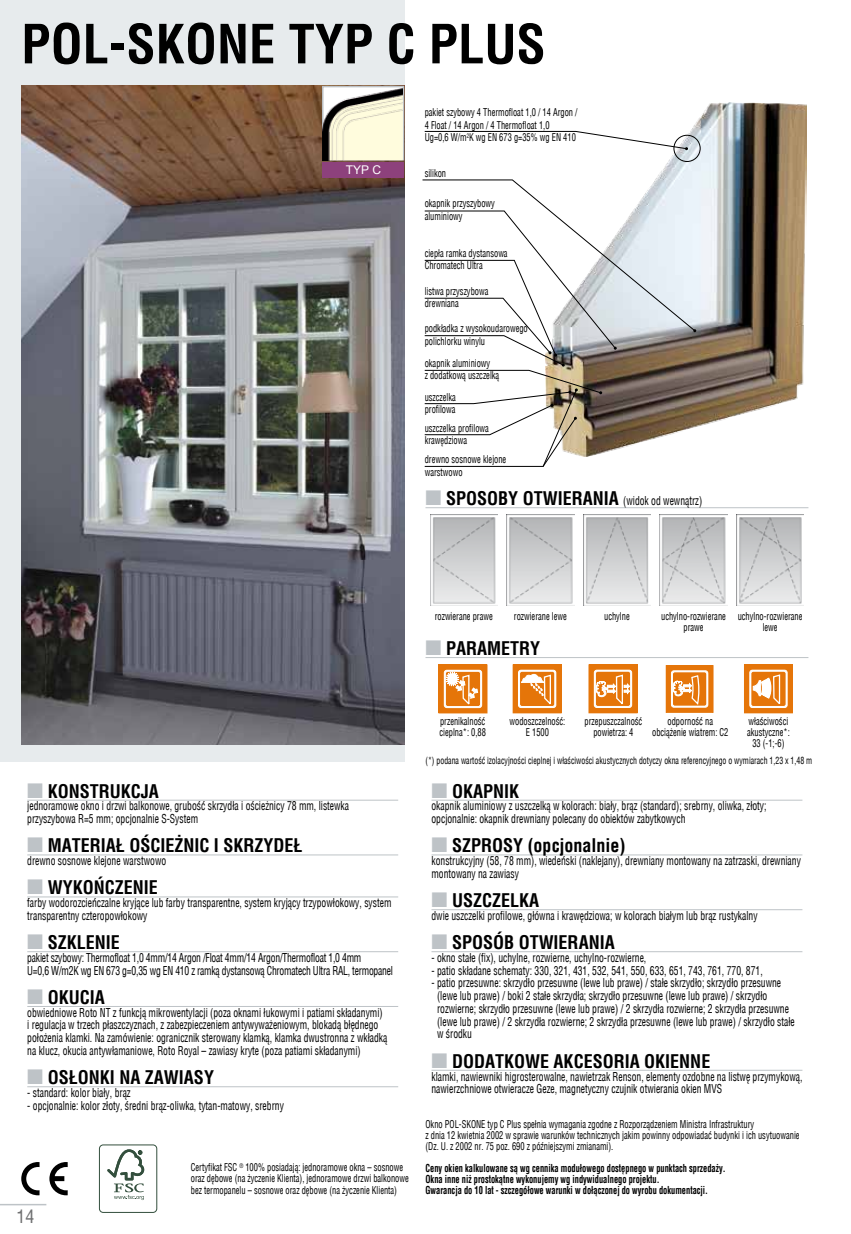
<style>
.page{position:relative;width:851px;height:1234px;background:#fff}
.page>*{position:absolute;margin:0;border:0;box-sizing:border-box;transform-origin:0 0}
.t1{font:700 52.5px "Switzerland Condensed";color:#000}
.t2{font:700 18px "Switzerland Condensed";color:#000}
.t3{font:18px "Switzerland Condensed";color:#707172}
.t4{font:12px/12.8px "Switzerland Condensed";color:#000;scale:.8 1}
.t5{font:12px/12.8px "Switzerland Condensed";letter-spacing:-.02em;color:#000;scale:.8 1}
.t6{font:12px "Arial";color:#fff}
.t7{font:10.5px/11.2px "Switzerland Condensed";color:#000;scale:.8 1}
.t8{font:700 10.5px/11.2px "Switzerland Condensed";color:#000;scale:.8 1}
.t9{font:9.75px "Switzerland Condensed";color:#000;scale:.8 1}
.s1{font-family:"Dixieland Normal";font-weight:400;font-size:21px;color:#bec3c7}
.s2{font-weight:400;font-size:12px}
</style>
<div class="page">
<hr style="left:0;top:1203px;width:46px;height:1px;background:#bec3c7">
<div style="left:0;top:0;width:404px;height:761px;background:#e7ebed"></div>
<img style="left:21px;top:86px;width:383px;height:658px">
<svg style="left:322px;top:86px;width:82px;height:74px"></svg>
<img style="left:323px;top:87px;width:79px;height:73px">
<div style="left:323px;top:162px;width:81px;height:15px;background:#8d417c"></div>
<hr style="left:425px;top:507px;width:383px;height:1px;background:#bec3c7">
<hr style="left:425px;top:657px;width:383px;height:1px;background:#bec3c7">
<img style="left:430px;top:514px;width:67px;height:91px">
<img style="left:506px;top:514px;width:68px;height:91px">
<img style="left:583px;top:514px;width:67px;height:91px">
<img style="left:659px;top:514px;width:68px;height:91px">
<img style="left:736px;top:514px;width:67px;height:91px">
<svg style="left:441px;top:666px;width:44px;height:44px"></svg>
<div style="left:439px;top:664px;width:48px;height:48px;border:1px solid #e57509"></div>
<svg style="left:442px;top:668px;width:40px;height:39px"></svg>
<div style="left:513px;top:664px;width:48px;height:48px;background:#e57509"></div>
<svg style="left:518px;top:669px;width:38px;height:38px"></svg>
<svg style="left:590px;top:666px;width:45px;height:44px"></svg>
<div style="left:588px;top:664px;width:49px;height:48px;border:1px solid #e57509"></div>
<svg style="left:594px;top:669px;width:38px;height:38px"></svg>
<svg style="left:668px;top:667px;width:43px;height:43px"></svg>
<div style="left:666px;top:665px;width:47px;height:47px;border:1px solid #e57509"></div>
<svg style="left:671px;top:670px;width:37px;height:37px"></svg>
<div style="left:744px;top:664px;width:48px;height:48px;background:#e57509"></div>
<svg style="left:749px;top:669px;width:38px;height:38px"></svg>
<hr style="left:27px;top:799px;width:371px;height:1px;background:#bec3c7">
<hr style="left:27px;top:854px;width:371px;height:1px;background:#bec3c7">
<hr style="left:27px;top:896px;width:371px;height:1px;background:#bec3c7">
<hr style="left:27px;top:951px;width:371px;height:1px;background:#bec3c7">
<hr style="left:27px;top:1005px;width:371px;height:1px;background:#bec3c7">
<hr style="left:27px;top:1086px;width:371px;height:1px;background:#bec3c7">
<hr style="left:431px;top:799px;width:371px;height:1px;background:#bec3c7">
<hr style="left:431px;top:854px;width:371px;height:1px;background:#bec3c7">
<hr style="left:431px;top:909px;width:371px;height:1px;background:#bec3c7">
<hr style="left:431px;top:951px;width:371px;height:1px;background:#bec3c7">
<hr style="left:431px;top:1069px;width:371px;height:1px;background:#bec3c7">
<svg style="left:21px;top:1162px;width:47px;height:32px"></svg>
<div style="left:99px;top:1144px;width:58px;height:68px;border:1px solid #334f3d;border-radius:4px"></div>
<svg style="left:107px;top:1149px;width:37px;height:50px"></svg>
<img style="left:545px;top:103px;width:261px;height:324px">
<svg style="left:422px;top:179px;width:274px;height:288px"></svg>
<div style="left:673px;top:135px;width:27px;height:27px;border:1px solid #000;border-radius:50%"></div>
<svg style="left:424px;top:131px;width:264px;height:19px"></svg>
<h1 class="t1" style="left:21px;top:13px;width:296px">Pol-skone typ</h1>
<h1 class="t1" style="left:386px;top:13px;width:161px">c PLUS</h1>
<p class="t6" style="left:346px;top:162px;width:37px">TYP C</p>
<p class="t7" style="left:424px;top:106px;width:192px;line-height:12.6px">pakiet szybowy 4 Thermofloat 1,0 / 14 Argon /<br>4 Float / 14 Argon / 4 Thermofloat 1,0<br>Ug=0,6 W/m<sup>2</sup>K wg EN 673 g=35% wg EN 410</p>
<p class="t7" style="left:424px;top:167px;width:28px">silikon</p>
<p class="t7" style="left:424px;top:197px;width:89px;line-height:12.6px">okapnik przyszybowy aluminiowy</p>
<p class="t7" style="left:424px;top:246px;width:105px;line-height:12.6px">ciepła ramka dystansowa<br>Chromatech Ultra</p>
<p class="t7" style="left:424px;top:284px;width:81px;line-height:12.6px">listwa przyszybowa drewniana</p>
<p class="t7" style="left:424px;top:322px;width:130px;line-height:12.6px">podkładka z wysokoudarowego polichlorku winylu</p>
<p class="t7" style="left:424px;top:356px;width:95px;line-height:12.6px">okapnik aluminiowy<br>z dodatkową uszczelką</p>
<p class="t7" style="left:424px;top:390px;width:41px;line-height:12.6px">uszczelka profilowa</p>
<p class="t7" style="left:424px;top:421px;width:82px;line-height:12.6px">uszczelka profilowa krawędziowa</p>
<p class="t7" style="left:424px;top:453px;width:104px;line-height:12.6px">drewno sosnowe klejone warstwowo</p>
<h2 class="t2" style="left:425px;top:488px;width:278px"><span class="s1">N</span> SPOSOBY OTWIERANIA <span class="s2">(widok od wewnątrz)</span></h2>
<p class="t7" style="left:434px;top:610px;width:74px">rozwierane prawe</p>
<p class="t7" style="left:514px;top:610px;width:68px">rozwierane lewe</p>
<p class="t7" style="left:604px;top:610px;width:34px">uchylne</p>
<p class="t7" style="left:661px;top:610px;width:82px;text-align:center">uchylno-rozwierane prawe</p>
<p class="t7" style="left:737px;top:610px;width:82px;text-align:center">uchylno-rozwierane lewe</p>
<h2 class="t2" style="left:425px;top:637px;width:116px"><span class="s1">N</span> PARAMETRY</h2>
<h2 class="t2" style="left:27px;top:780px;width:133px"><span class="s1">N</span> KONSTRUKCJA</h2>
<p class="t4" style="left:27px;top:799px;width:404px">jednoramowe okno i drzwi balkonowe, grubość skrzydła i ościeżnicy 78 mm, listewka przyszybowa R=5 mm; opcjonalnie S-System</p>
<h2 class="t2" style="left:27px;top:834px;width:277px"><span class="s1">N</span> MATERIAŁ OŚCIEŻNIC I SKRZYDEŁ</h2>
<p class="t4" style="left:27px;top:854px;width:175px">drewno sosnowe klejone warstwowo</p>
<h2 class="t2" style="left:27px;top:876px;width:132px"><span class="s1">N</span> WYKOŃCZENIE</h2>
<p class="t4" style="left:27px;top:896px;width:456px">farby wodorozcieńczalne kryjące lub farby transparentne, system kryjący trzypowłokowy, system transparentny czteropowłokowy</p>
<h2 class="t2" style="left:27px;top:931px;width:94px"><span class="s1">N</span> SZKLENIE</h2>
<p class="t5" style="left:27px;top:951px;width:458px">pakiet szybowy: Thermofloat 1,0 4mm/14 Argon /Float 4mm/14 Argon/Thermofloat 1,0 4mm<br>U=0,6 W/m2K wg EN 673 g=0,35 wg EN 410 z ramką dystansową Chromatech Ultra RAL, termopanel</p>
<h2 class="t2" style="left:27px;top:986px;width:79px"><span class="s1">N</span> OKUCIA</h2>
<p class="t4" style="left:27px;top:1005px;width:451px">obwiedniowe Roto NT z funkcją mikrowentylacji (poza oknami łukowymi i patiami składanymi) i regulacja w trzech płaszczyznach, z zabezpieczeniem antywyważeniowym, blokadą błędnego położenia klamki. Na zamówienie: ogranicznik sterowany klamką, klamka dwustronna z wkładką na klucz, okucia antywłamaniowe, Roto Royal – zawiasy kryte (poza patiami składanymi)</p>
<h2 class="t2" style="left:27px;top:1066px;width:188px"><span class="s1">N</span> OSŁONKI NA ZAWIASY</h2>
<p class="t4" style="left:27px;top:1085px;width:131px">- standard: kolor biały, brąz</p>
<p class="t4" style="left:27px;top:1098px;width:322px">- opcjonalnie: kolor złoty, średni brąz-oliwka, tytan-matowy, srebrny</p>
<h2 class="t3" style="left:17px;top:1205px;width:19px">14</h2>
<p class="t7" style="left:191px;top:1161px;width:274px">Certyfikat FSC <sup>®</sup> 100% posiadają: jednoramowe okna – sosnowe oraz dębowe (na życzenie Klienta), jednoramowe drzwi balkonowe bez termopanelu – sosnowe oraz dębowe (na życzenie Klienta)</p>
<p class="t7" style="left:439px;top:715px;width:60px">przenikalność cieplna*: 0,88</p>
<p class="t7" style="left:509px;top:715px;width:71px;text-align:center">wodoszczelność:<br>E 1500</p>
<p class="t7" style="left:584px;top:715px;width:74px;text-align:center">przepuszczalność powietrza: 4</p>
<p class="t7" style="left:652px;top:715px;width:97px;text-align:center">odporność na obciążenie wiatrem: C2</p>
<p class="t7" style="left:747px;top:715px;width:55px;text-align:center">właściwości akustyczne*:<br>33 (-1;-6)</p>
<p class="t9" style="left:425px;top:754px;width:485px">(*) podana wartość izolacyjności cieplnej i właściwości akustycznych dotyczy okna referencyjnego o wymiarach 1,23 x 1,48 m</p>
<h2 class="t2" style="left:431px;top:780px;width:89px"><span class="s1">N</span> OKAPNIK</h2>
<p class="t4" style="left:431px;top:799px;width:420px">okapnik aluminiowy z uszczelką w kolorach: biały, brąz (standard); srebrny, oliwka, złoty; opcjonalnie: okapnik drewniany polecany do obiektów zabytkowych</p>
<h2 class="t2" style="left:431px;top:834px;width:195px"><span class="s1">N</span> SZPROSY (opcjonalnie)</h2>
<p class="t4" style="left:431px;top:854px;width:463px">konstrukcyjny (58, 78 mm), wiedeński (naklejany), drewniany montowany na zatrzaski, drewniany montowany na zawiasy</p>
<h2 class="t2" style="left:431px;top:889px;width:109px"><span class="s1">N</span> USZCZELKA</h2>
<p class="t4" style="left:431px;top:909px;width:409px">dwie uszczelki profilowe, główna i krawędziowa; w kolorach białym lub brąz rustykalny</p>
<h2 class="t2" style="left:431px;top:931px;width:184px"><span class="s1">N</span> SPOSÓB OTWIERANIA</h2>
<p class="t4" style="left:431px;top:951px;width:270px">- okno stałe (fix), uchylne, rozwierne, uchylno-rozwierne,</p>
<p class="t4" style="left:431px;top:963px;width:415px">- patio składane schematy: 330, 321, 431, 532, 541, 550, 633, 651, 743, 761, 770, 871,</p>
<p class="t4" style="left:437px;top:976px;width:448px;text-indent:-6px">- patio przesuwne: skrzydło przesuwne (lewe lub prawe) / stałe skrzydło; skrzydło przesuwne (lewe lub prawe) / boki 2 stałe skrzydła; skrzydło przesuwne (lewe lub prawe) / skrzydło rozwierne; skrzydło przesuwne (lewe lub prawe) / 2 skrzydła rozwierne; 2 skrzydła przesuwne (lewe lub prawe) / 2 skrzydła rozwierne; 2 skrzydła przesuwne (lewe lub prawe) / skrzydło stałe w środku</p>
<h2 class="t2" style="left:431px;top:1050px;width:280px"><span class="s1">N</span> DODATKOWE AKCESORIA OKIENNE</h2>
<p class="t4" style="left:431px;top:1069px;width:465px">klamki, nawiewniki higrosterowalne, nawietrzak Renson, elementy ozdobne na listwę przymykową, nawierzchniowe otwieracze Geze, magnetyczny czujnik otwierania okien MVS</p>
<p class="t7" style="left:425px;top:1117px;width:469px">Okno POL-SKONE typ C Plus spełnia wymagania zgodne z Rozporządzeniem Ministra Infrastruktury<br>z dnia 12 kwietnia 2002 w sprawie warunków technicznych jakim powinny odpowiadać budynki i ich usytuowanie (Dz. U. z 2002 nr. 75 poz. 690 z późniejszymi zmianami).</p>
<p class="t8" style="left:425px;top:1161px;width:376px">Ceny okien kalkulowane są wg cennika modułowego dostępnego w punktach sprzedaży.<br>Okna inne niż prostokątne wykonujemy wg indywidualnego projektu.<br>Gwarancja do 10 lat - szczegó³owe warunki w do³¹czonej do wyrobu dokumentacji.</p>
</div>
